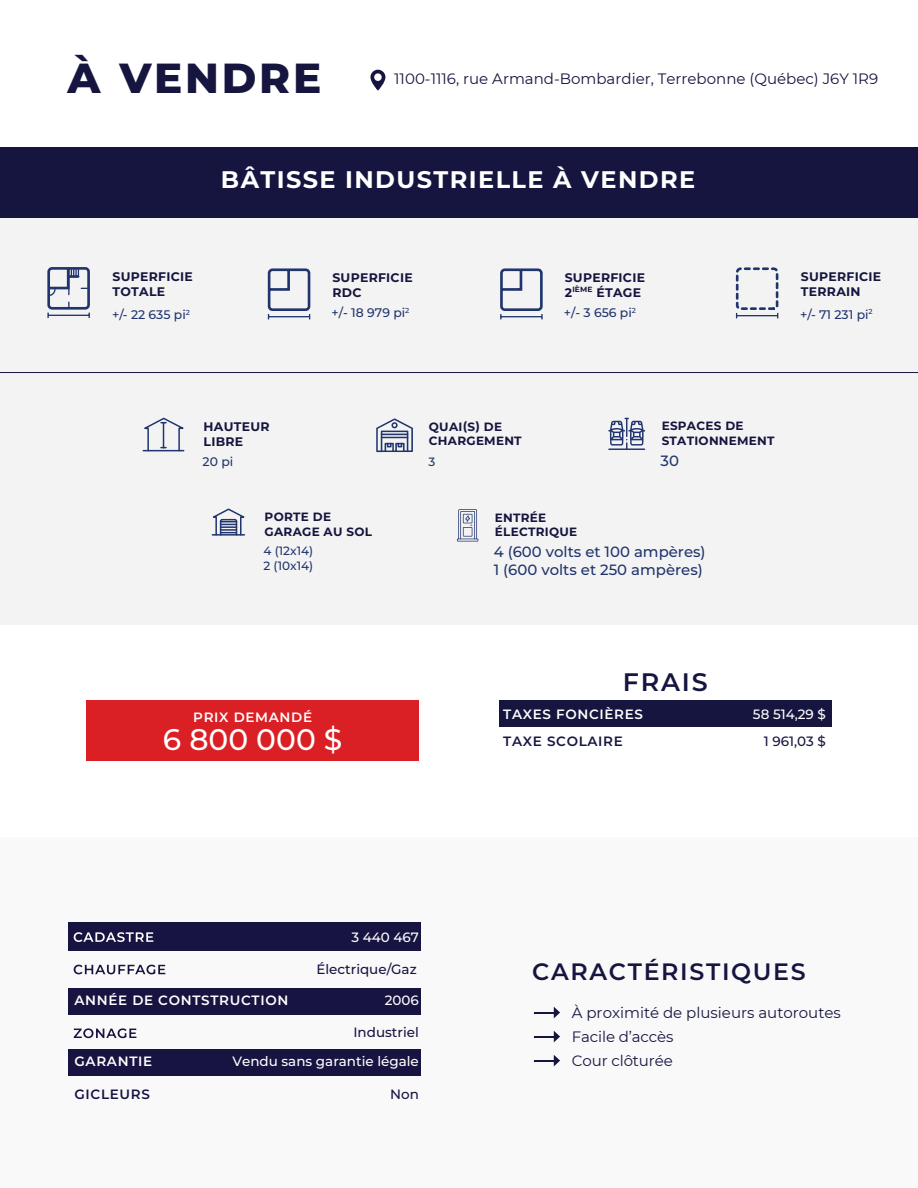
<style>
.page{position:relative;width:918px;height:1188px;background:#fff}
.page>*{position:absolute;margin:0;border:0;box-sizing:border-box;transform-origin:0 0}
.t1{font:800 42px "Montserrat";letter-spacing:.065em;color:#151540}
.t2{font:500 29.85px "Montserrat";color:#fff}
.t3{font:600 25.35px "Montserrat";letter-spacing:.07em;color:#151540}
.t4{font:700 24px "Montserrat";letter-spacing:.06em;color:#fff}
.t5{font:600 23.7px "Montserrat";letter-spacing:.07em;color:#151540}
.t6{font:15px/24px "Montserrat";color:#151540}
.t7{font:500 14.85px/17.9px "Montserrat";color:#20356e}
.t8{font:600 13.5px "Montserrat";letter-spacing:.05em;color:#fff}
.t9{font:500 13.5px "Montserrat";color:#fff}
.t10{font:500 13.5px "Montserrat";color:#171441}
.t11{font:600 13.5px "Montserrat";letter-spacing:.05em;color:#151540}
.t12{font:600 13.5px "Montserrat";letter-spacing:.05em;color:#171441}
.t13{font:500 13.5px "Montserrat";color:#151540}
.t14{font:700 12.45px/14.9px "Montserrat";letter-spacing:.02em;color:#15153f}
.t15{font:500 12.45px "Montserrat";color:#20356e}
.t16{font:700 12px/14.4px "Montserrat";letter-spacing:.02em;color:#15153f}
.t17{font:700 12px/14.4px "Montserrat";letter-spacing:.02em;color:#151540}
.t18{font:500 12px/14.4px "Montserrat";color:#20356e}
</style>
<div class="page">
<div style="left:0;top:218px;width:918px;height:406px;background:#f4f3f3"></div>
<svg style="left:47px;top:267px;width:43px;height:51px"></svg>
<div style="left:736px;top:267px;width:42px;height:43px;border:3px dashed #20356e;border-radius:3px"></div>
<hr style="left:737px;top:315px;width:41px;height:1px;background:#20356e">
<hr style="left:0;top:372px;width:918px;height:1px;background:#15163f">
<div style="left:0;top:147px;width:918px;height:71px;background:#151540"></div>
<div style="left:0;top:837px;width:918px;height:351px;background:#f9f9f9"></div>
<div style="left:69px;top:922px;width:352px;height:29px;background:#171441"></div>
<div style="left:69px;top:988px;width:352px;height:26px;background:#171441"></div>
<svg style="left:74px;top:932px;width:79px;height:10px"></svg>
<div style="left:69px;top:1049px;width:352px;height:26px;background:#171441"></div>
<svg style="left:74px;top:965px;width:91px;height:9px"></svg>
<svg style="left:74px;top:1028px;width:62px;height:10px"></svg>
<svg style="left:211px;top:508px;width:34px;height:28px"></svg>
<hr style="left:457px;top:539px;width:21px;height:3px;background:#20356e">
<svg style="left:458px;top:509px;width:19px;height:30px"></svg>
<svg style="left:608px;top:418px;width:37px;height:32px"></svg>
<svg style="left:142px;top:417px;width:43px;height:35px"></svg>
<svg style="left:376px;top:418px;width:37px;height:34px"></svg>
<svg style="left:267px;top:268px;width:44px;height:51px"></svg>
<svg style="left:500px;top:268px;width:43px;height:51px"></svg>
<svg style="left:370px;top:70px;width:15px;height:20px"></svg>
<div style="left:86px;top:700px;width:333px;height:61px;background:#da2025"></div>
<div style="left:499px;top:700px;width:333px;height:26px;background:#151540"></div>
<svg style="left:534px;top:1007px;width:26px;height:11px"></svg>
<svg style="left:534px;top:1031px;width:26px;height:11px"></svg>
<svg style="left:534px;top:1055px;width:26px;height:11px"></svg>
<h1 class="t1" style="left:68px;top:48px;width:255px">À VENDRE</h1>
<p class="t6" style="left:394px;top:67px;width:486px">1100-1116, rue Armand-Bombardier, Terrebonne (Québec) J6Y 1R9</p>
<h3 class="t4" style="left:221px;top:163px;width:476px">BÂTISSE INDUSTRIELLE À VENDRE</h3>
<p class="t14" style="left:113px;top:268px;width:82px">SUPERFICIE<br>TOTALE</p>
<p class="t15" style="left:112px;top:306px;width:79px">+/- 22 635 pi<sup>2</sup></p>
<p class="t14" style="left:332px;top:269px;width:82px">SUPERFICIE<br>RDC</p>
<p class="t15" style="left:332px;top:304px;width:79px">+/- 18 979 pi<sup>2</sup></p>
<p class="t14" style="left:565px;top:269px;width:82px">SUPERFICIE<br>2<sup>IÈME</sup> ÉTAGE</p>
<p class="t15" style="left:564px;top:304px;width:74px">+/- 3 656 pi<sup>2</sup></p>
<p class="t14" style="left:801px;top:268px;width:82px">SUPERFICIE<br>TERRAIN</p>
<p class="t15" style="left:800px;top:305px;width:74px">+/- 71 231 pi<sup>2</sup></p>
<p class="t14" style="left:204px;top:419px;width:67px">HAUTEUR<br>LIBRE</p>
<p class="t15" style="left:203px;top:453px;width:32px">20 pi</p>
<p class="t16" style="left:265px;top:509px;width:109px">PORTE DE<br>GARAGE AU SOL</p>
<p class="t18" style="left:264px;top:543px;width:51px">4 (12x14)<br>2 (10x14)</p>
<p class="t17" style="left:429px;top:419px;width:94px">QUAI(S) DE<br>CHARGEMENT</p>
<p class="t18" style="left:429px;top:454px;width:8px">3</p>
<p class="t16" style="left:662px;top:418px;width:114px">ESPACES DE<br>STATIONNEMENT</p>
<p class="t7" style="left:661px;top:451px;width:20px">30</p>
<p class="t16" style="left:495px;top:510px;width:84px">ENTRÉE<br>ÉLECTRIQUE</p>
<p class="t7" style="left:494px;top:542px;width:213px">4 (600 volts et 100 ampères)<br>1 (600 volts et 250 ampères)</p>
<h3 class="t3" style="left:623px;top:664px;width:86px">FRAIS</h3>
<p class="t8" style="left:193px;top:707px;width:120px">PRIX DEMANDÉ</p>
<p class="t8" style="left:503px;top:705px;width:141px">TAXES FONCIÈRES</p>
<p class="t9" style="left:753px;top:705px;width:75px">58 514,29 $</p>
<p class="t11" style="left:503px;top:732px;width:121px">TAXE SCOLAIRE</p>
<p class="t13" style="left:764px;top:732px;width:64px">1 961,03 $</p>
<h2 class="t2" style="left:163px;top:719px;width:181px">6 800 000 $</h2>
<p class="t9" style="left:351px;top:928px;width:69px">3 440 467</p>
<p class="t10" style="left:316px;top:960px;width:102px">Électrique/Gaz</p>
<p class="t8" style="left:75px;top:990px;width:215px">ANNÉE DE CONTSTRUCTION</p>
<p class="t9" style="left:385px;top:991px;width:36px">2006</p>
<p class="t10" style="left:353px;top:1023px;width:67px">Industriel</p>
<p class="t8" style="left:75px;top:1052px;width:79px">GARANTIE</p>
<p class="t9" style="left:233px;top:1052px;width:188px">Vendu sans garantie légale</p>
<p class="t12" style="left:75px;top:1085px;width:77px">GICLEURS</p>
<p class="t10" style="left:390px;top:1085px;width:30px">Non</p>
<h3 class="t5" style="left:532px;top:955px;width:275px">CARACTÉRISTIQUES</h3>
<p class="t6" style="left:572px;top:1000px;width:271px">À proximité de plusieurs autoroutes<br>Facile d’accès<br>Cour clôturée</p>
</div>
